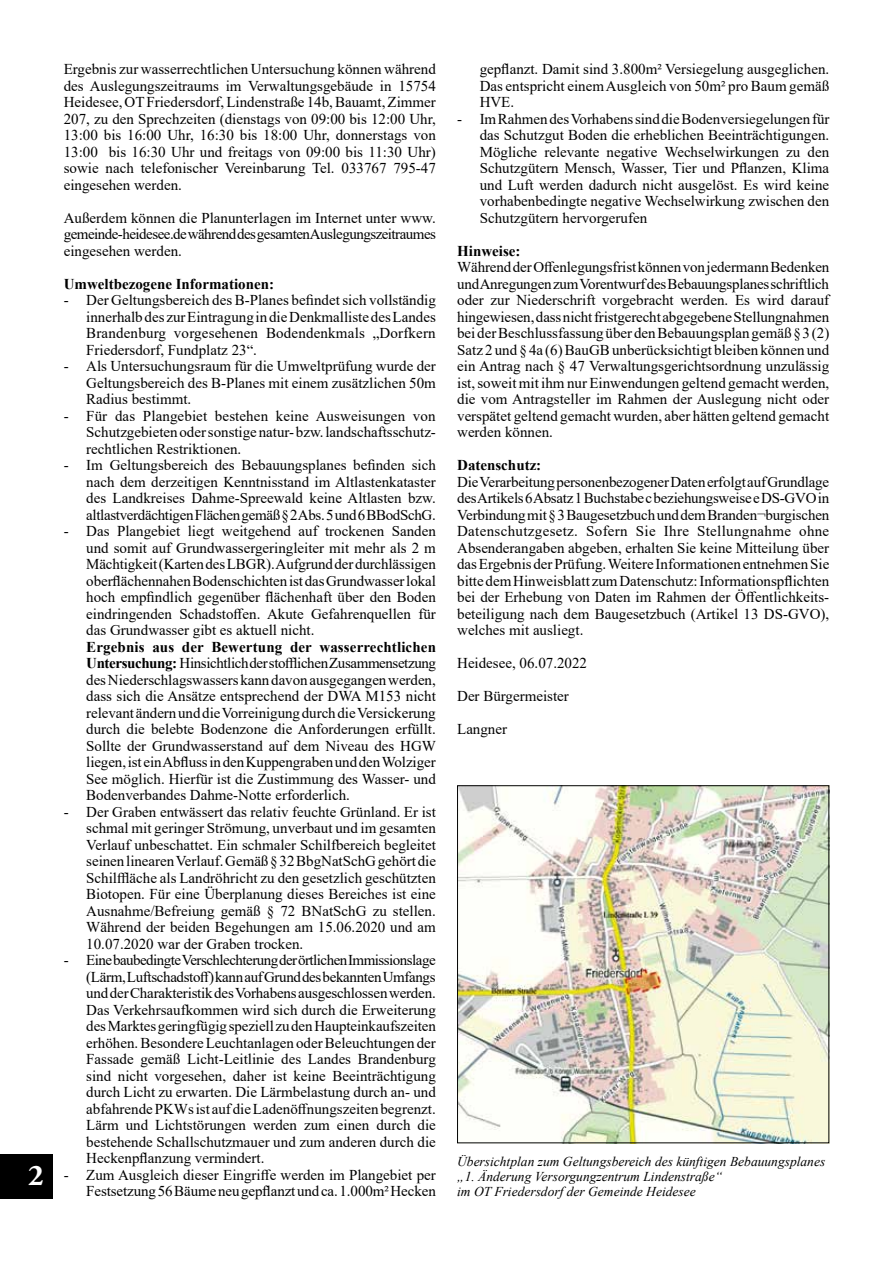
<style>
.page{position:relative;width:893px;height:1263px;background:#fff}
.page>*{position:absolute;margin:0;border:0;box-sizing:border-box;transform-origin:0 0}
.t1{font:700 30px "Adobe Garamond Pro";color:#fff}
.t2{font:15px/16.5px "Times New Roman";color:#000;text-align:justify}
.t3{font:700 15px "Times New Roman";color:#000}
.t4{font:italic 13.5px/15px "Times New Roman";color:#000}
.s1{font-weight:700}
</style>
<div class="page">
<div style="left:0;top:1154px;width:52px;height:45px;background:#000"></div>
<img style="left:459px;top:787px;width:368px;height:354px">
<div style="left:457px;top:785px;width:372px;height:358px;border:1px solid #000"></div>
<h1 class="t1" style="left:28px;top:1158px;width:17px">2</h1>
<p class="t2" style="left:64px;top:60px;width:374px">Ergebnis zur wasserrechtlichen Untersuchung können während des Auslegungszeitraums im Verwaltungsgebäude in 15754<br>Heidesee, OT Friedersdorf, Lindenstraße 14b, Bauamt, Zimmer 207, zu den Sprechzeiten (dienstags von 09:00 bis 12:00 Uhr, 13:00 bis 16:00 Uhr, 16:30 bis 18:00 Uhr, donnerstags von 13:00 bis 16:30 Uhr und freitags von 09:00 bis 11:30 Uhr) sowie nach telefonischer Vereinbarung Tel. 033767 795-47 eingesehen werden.</p>
<p class="t2" style="left:64px;top:209px;width:374px">Außerdem können die Planunterlagen im Internet unter www. gemeinde-heidesee.de während des gesamten Auslegungszeitraumes eingesehen werden.</p>
<p class="t3" style="left:64px;top:273px;width:212px">Umweltbezogene Informationen:</p>
<p class="t2" style="left:86px;top:291px;width:351px;text-indent:-22px">- Der Geltungsbereich des B-Planes befindet sich vollständig innerhalb des zur Eintragung in die Denkmalliste des Landes Brandenburg vorgesehenen Bodendenkmals „Dorfkern Friedersdorf, Fundplatz 23“.</p>
<p class="t2" style="left:86px;top:357px;width:351px;text-indent:-22px">- Als Untersuchungsraum für die Umweltprüfung wurde der Geltungsbereich des B-Planes mit einem zusätzlichen 50m Radius bestimmt.</p>
<p class="t2" style="left:86px;top:407px;width:351px;text-indent:-22px">- Für das Plangebiet bestehen keine Ausweisungen von Schutzgebieten oder sonstige natur- bzw. landschaftsschutz&shy;rechtlichen Restriktionen.</p>
<p class="t2" style="left:86px;top:456px;width:351px;text-indent:-22px">- Im Geltungsbereich des Bebauungsplanes befinden sich nach dem derzeitigen Kenntnisstand im Altlastenkataster des Landkreises Dahme-Spreewald keine Altlasten bzw. altlastverdächtigen Flächen gemäß § 2 Abs. 5 und 6 BBodSchG.</p>
<p class="t2" style="left:86px;top:522px;width:351px;text-indent:-22px">- Das Plangebiet liegt weitgehend auf trockenen Sanden und somit auf Grundwassergeringleiter mit mehr als 2 m Mächtigkeit (Karten des LBGR). Aufgrund der durchlässigen oberflächennahen Bodenschichten ist das Grundwasser lokal hoch empfindlich gegenüber flächenhaft über den Boden eindringenden Schadstoffen. Akute Gefahrenquellen für das Grundwasser gibt es aktuell nicht.</p>
<p class="t2" style="left:86px;top:638px;width:351px"><span class="s1">Ergebnis aus der Bewertung der wasserrechtlichen Untersuchung:</span> Hinsichtlich der stofflichen Zusammensetzung des Niederschlagswassers kann davon ausgegangen werden, dass sich die Ansätze entsprechend der DWA M153 nicht relevant ändern und die Vorreinigung durch die Versickerung durch die belebte Bodenzone die Anforderungen erfüllt.<br>Sollte der Grundwasserstand auf dem Niveau des HGW liegen, ist ein Abfluss in den Kuppengraben und den Wolziger See möglich. Hierfür ist die Zustimmung des Wasser- und Bodenverbandes Dahme-Notte erforderlich.</p>
<p class="t2" style="left:86px;top:803px;width:351px;text-indent:-22px">- Der Graben entwässert das relativ feuchte Grünland. Er ist schmal mit geringer Strömung, unverbaut und im gesamten Verlauf unbeschattet. Ein schmaler Schilfbereich begleitet seinen linearen Verlauf. Gemäß § 32 BbgNatSchG gehört die Schilffläche als Landröhricht zu den gesetzlich geschützten Biotopen. Für eine Überplanung dieses Bereiches ist eine Ausnahme/Befreiung gemäß § 72 BNatSchG zu stellen.<br>Während der beiden Begehungen am 15.06.2020 und am 10.07.2020 war der Graben trocken.</p>
<p class="t2" style="left:86px;top:951px;width:351px;text-indent:-22px">- Eine baubedingte Verschlechterung der örtlichen Immissionslage (Lärm, Luftschadstoff) kann auf Grund des bekannten Umfangs und der Charakteristik des Vorhabens ausgeschlossen werden.<br>Das Verkehrsaufkommen wird sich durch die Erweiterung des Marktes geringfügig speziell zu den Haupteinkaufszeiten erhöhen. Besondere Leuchtanlagen oder Beleuchtungen der Fassade gemäß Licht-Leitlinie des Landes Brandenburg sind nicht vorgesehen, daher ist keine Beeinträchtigung durch Licht zu erwarten. Die Lärmbelastung durch an- und abfahrende PKWs ist auf die Ladenöffnungszeiten begrenzt.<br>Lärm und Lichtstörungen werden zum einen durch die bestehende Schallschutzmauer und zum anderen durch die Heckenpflanzung vermindert.</p>
<p class="t2" style="left:64px;top:1166px;width:374px;text-align:right">- Zum Ausgleich dieser Eingriffe werden im Plangebiet per<br>Festsetzung 56 Bäume neu gepflanzt und ca. 1.000m² Hecken</p>
<p class="t2" style="left:480px;top:60px;width:351px">gepflanzt. Damit sind 3.800m² Versiegelung ausgeglichen.<br>Das entspricht einem Ausgleich von 50m² pro Baum gemäß HVE.</p>
<p class="t2" style="left:480px;top:110px;width:351px;text-indent:-22px">- Im Rahmen des Vorhabens sind die Bodenversiegelungen für das Schutzgut Boden die erheblichen Beeinträchtigungen.<br>Mögliche relevante negative Wechselwirkungen zu den Schutzgütern Mensch, Wasser, Tier und Pflanzen, Klima und Luft werden dadurch nicht ausgelöst. Es wird keine vorhabenbedingte negative Wechselwirkung zwischen den Schutzgütern hervorgerufen</p>
<p class="t3" style="left:457px;top:240px;width:65px">Hinweise:</p>
<p class="t2" style="left:457px;top:258px;width:374px">Während der Offenlegungsfrist können von jedermann Bedenken und Anregungen zum Vorentwurf des Bebauungsplanes schriftlich oder zur Niederschrift vorgebracht werden. Es wird darauf hingewiesen, dass nicht fristgerecht abgegebene Stellungnahmen bei der Beschlussfassung über den Bebauungsplan gemäß § 3 (2)<br>Satz 2 und § 4a (6) BauGB unberücksichtigt bleiben können und ein Antrag nach § 47 Verwaltungsgerichtsordnung unzulässig ist, soweit mit ihm nur Einwendungen geltend gemacht werden, die vom Antragsteller im Rahmen der Auslegung nicht oder verspätet geltend gemacht wurden, aber hätten geltend gemacht werden können.</p>
<p class="t3" style="left:457px;top:454px;width:86px">Datenschutz:</p>
<p class="t2" style="left:457px;top:473px;width:374px">Die Verarbeitung personenbezogener Daten erfolgt auf Grundlage des Artikels 6 Absatz 1 Buchstabe c beziehungsweise e DS-GVO in Verbindung mit § 3 Baugesetzbuch und dem Branden¬burgischen Datenschutzgesetz. Sofern Sie Ihre Stellungnahme ohne Absenderangaben abgeben, erhalten Sie keine Mitteilung über das Ergebnis der Prüfung. Weitere Informationen entnehmen Sie bitte dem Hinweisblatt zum Datenschutz: Informationspflichten bei der Erhebung von Daten im Rahmen der Öffentlichkeits&shy;beteiligung nach dem Baugesetzbuch (Artikel 13 DS-GVO), welches mit ausliegt.</p>
<p class="t2" style="left:457px;top:654px;width:131px">Heidesee, 06.07.2022</p>
<p class="t2" style="left:457px;top:687px;width:113px">Der Bürgermeister</p>
<p class="t2" style="left:457px;top:720px;width:51px">Langner</p>
<p class="t4" style="left:457px;top:1154px;width:370px">Übersichtplan zum Geltungsbereich des künftigen Bebauungsplanes „1. Änderung Versorgungzentrum Lindenstraße“<br>im OT Friedersdorf der Gemeinde Heidesee</p>
</div>
